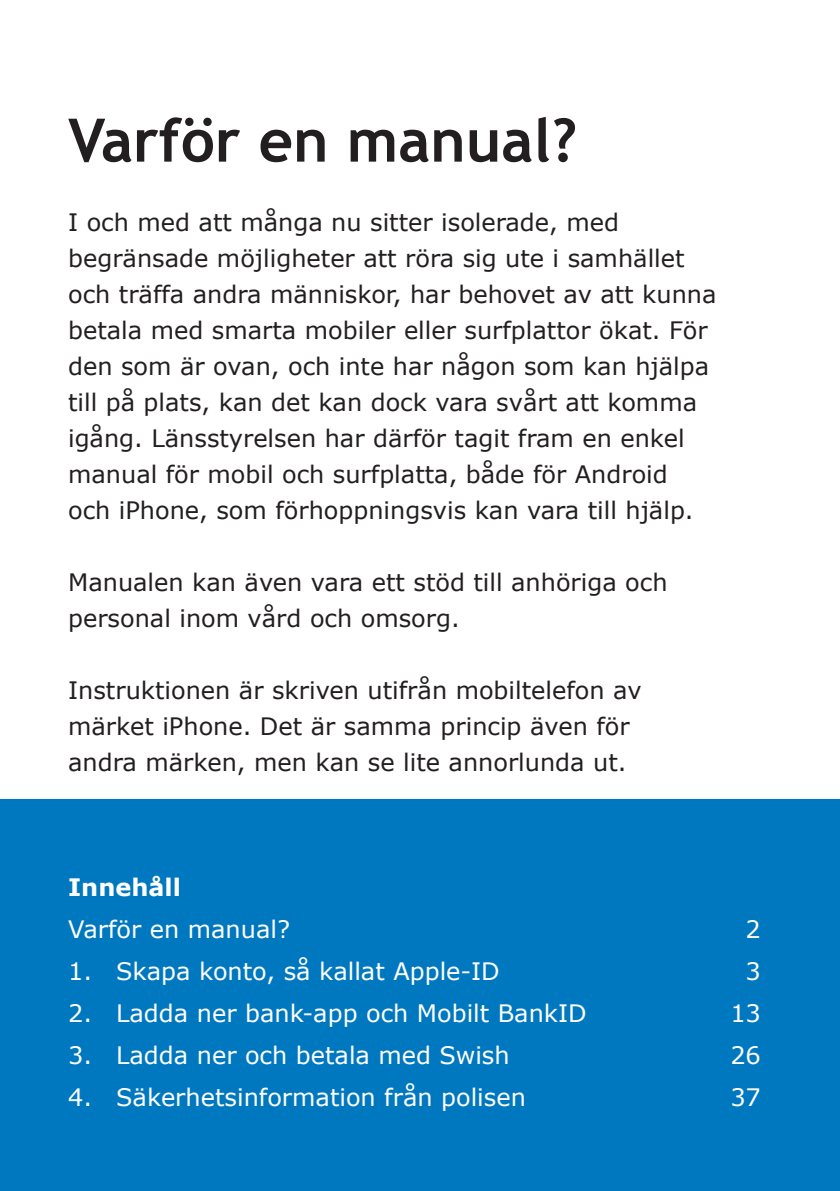
<style>
.page{position:relative;width:840px;height:1191px;background:#fff}
.page>*{position:absolute;margin:0;border:0;box-sizing:border-box;transform-origin:0 0}
.t1{font:700 60px "Trebuchet MS";color:#231f20}
.t2{font:24px/36px "Verdana";color:#231f20}
.t3{font:24px "Verdana";color:#fff}
.t4{font:700 24px "Verdana";color:#fff}
</style>
<div class="page">
<div style="left:0;top:799px;width:839px;height:392px;background:#0078c0"></div>
<h1 class="t1" style="left:68px;top:103px;width:510px">Varför en manual?</h1>
<p class="t2" style="left:68px;top:204px;width:649px">I och med att många nu sitter isolerade, med begränsade möjligheter att röra sig ute i samhället och träffa andra människor, har behovet av att kunna betala med smarta mobiler eller surfplattor ökat. För den som är ovan, och inte har någon som kan hjälpa till på plats, kan det kan dock vara svårt att komma igång. Länsstyrelsen har därför tagit fram en enkel manual för mobil och surfplatta, både för Android<br>och iPhone, som förhoppningsvis kan vara till hjälp.</p>
<p class="t2" style="left:68px;top:564px;width:600px">Manualen kan även vara ett stöd till anhöriga och personal inom vård och omsorg.</p>
<p class="t2" style="left:68px;top:672px;width:574px">Instruktionen är skriven utifrån mobiltelefon av märket iPhone. Det är samma princip även för andra märken, men kan se lite annorlunda ut.</p>
<p class="t4" style="left:68px;top:870px;width:114px">Innehåll</p>
<p class="t3" style="left:68px;top:912px;width:223px">Varför en manual?</p>
<p class="t3" style="left:745px;top:912px;width:17px">2</p>
<p class="t3" style="left:68px;top:954px;width:433px">1. Skapa konto, så kallat Apple-ID</p>
<p class="t3" style="left:745px;top:954px;width:17px">3</p>
<p class="t3" style="left:68px;top:996px;width:520px">2. Ladda ner bank-app och Mobilt BankID</p>
<p class="t3" style="left:730px;top:996px;width:32px">13</p>
<p class="t3" style="left:68px;top:1038px;width:443px">3. Ladda ner och betala med Swish</p>
<p class="t3" style="left:730px;top:1038px;width:32px">26</p>
<p class="t3" style="left:68px;top:1080px;width:459px">4. Säkerhetsinformation från polisen</p>
<p class="t3" style="left:730px;top:1080px;width:32px">37</p>
</div>
